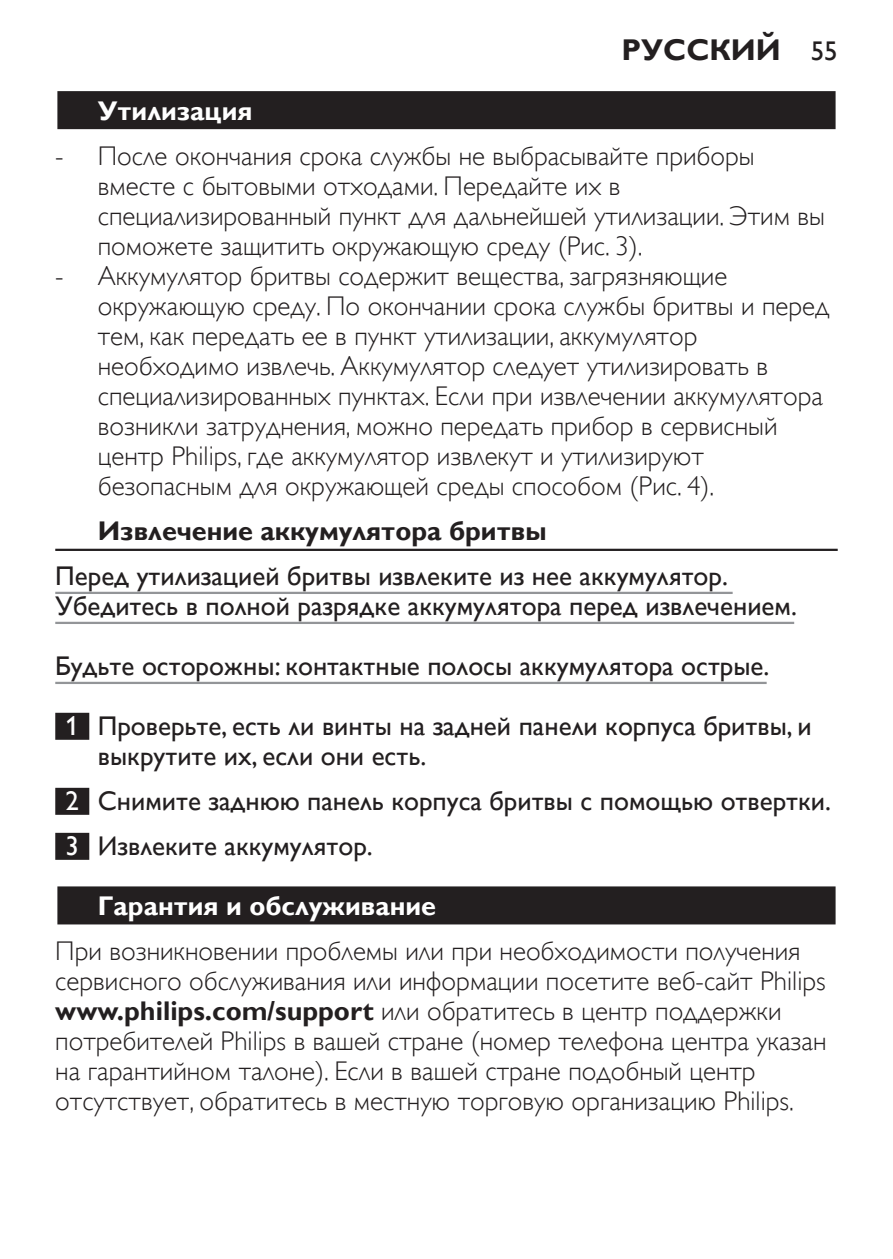
<style>
.page{position:relative;width:893px;height:1259px;background:#fff}
.page>*{position:absolute;margin:0;border:0;box-sizing:border-box;transform-origin:0 0}
.t1{font:700 30px "Gill Sans Alt One WGL";color:#231f20}
.t2{font:27px/30px "Gill Sans Alt One WGL Light";color:#231f20}
.t3{font:27px/30px "Gill Sans Alt One WGL";color:#231f20}
.t4{font:700 27px "Gill Sans Alt One WGL";color:#fff}
.t5{font:700 27px "Gill Sans Alt One WGL";color:#231f20}
.s1{font-weight:400;font-size:27px}
.s2{color:#fff}
.s3{font-family:"Gill Sans Alt One WGL";font-weight:700}
</style>
<div class="page">
<div style="left:55px;top:89px;width:783px;height:43px;background:linear-gradient(to right,#dcdbdc,#dcdbdc)"></div>
<div style="left:57px;top:91px;width:779px;height:38px;background:#231f20"></div>
<hr style="left:55px;top:549px;width:783px;height:2px;background:#231f20">
<hr style="left:55px;top:592px;width:678px;height:2px;background:#939598">
<hr style="left:55px;top:622px;width:739px;height:2px;background:#939598">
<hr style="left:55px;top:682px;width:712px;height:2px;background:#939598">
<div style="left:55px;top:713px;width:34px;height:27px;background:#231f20"></div>
<div style="left:55px;top:788px;width:34px;height:27px;background:#231f20"></div>
<div style="left:55px;top:833px;width:34px;height:27px;background:#231f20"></div>
<div style="left:55px;top:884px;width:783px;height:43px;background:linear-gradient(to right,#979596,#979596)"></div>
<div style="left:57px;top:886px;width:779px;height:38px;background:#231f20"></div>
<p class="t1" style="left:622px;top:29px;width:218px">Русский <span class="s1">55</span></p>
<p class="t4" style="left:98px;top:92px;width:156px">Утилизация</p>
<p class="t2" style="left:98px;top:141px;width:729px;text-indent:-43px">- После окончания срока службы не выбрасывайте приборы вместе с бытовыми отходами. Передайте их в специализированный пункт для дальнейшей утилизации. Этим вы поможете защитить окружающую среду (Рис. 3).</p>
<p class="t2" style="left:98px;top:261px;width:733px;text-indent:-43px">- Аккумулятор бритвы содержит вещества, загрязняющие окружающую среду. По окончании срока службы бритвы и перед тем, как передать ее в пункт утилизации, аккумулятор необходимо извлечь. Аккумулятор следует утилизировать в специализированных пунктах. Если при извлечении аккумулятора возникли затруднения, можно передать прибор в сервисный центр Philips, где аккумулятор извлекут и утилизируют безопасным для окружающей среды способом (Рис. 4).</p>
<p class="t5" style="left:98px;top:512px;width:450px">Извлечение аккумулятора бритвы</p>
<p class="t3" style="left:55px;top:561px;width:743px">Перед утилизацией бритвы извлеките из нее аккумулятор.<br>Убедитесь в полной разрядке аккумулятора перед извлечением.</p>
<p class="t3" style="left:55px;top:651px;width:716px">Будьте осторожны: контактные полосы аккумулятора острые.</p>
<p class="t3" style="left:98px;top:711px;width:716px;text-indent:-32px"><span class="s2">1</span> Проверьте, есть ли винты на задней панели корпуса бритвы, и выкрутите их, если они есть.</p>
<p class="t3" style="left:66px;top:778px;width:767px;line-height:45px"><span class="s2">2</span> Снимите заднюю панель корпуса бритвы с помощью отвертки.<br><span class="s2">3</span> Извлеките аккумулятор.</p>
<p class="t4" style="left:98px;top:887px;width:340px">Гарантия и обслуживание</p>
<p class="t2" style="left:55px;top:936px;width:773px">При возникновении проблемы или при необходимости получения сервисного обслуживания или информации посетите веб-сайт Philips <span class="s3">www.philips.com/support</span> или обратитесь в центр поддержки потребителей Philips в вашей стране (номер телефона центра указан на гарантийном талоне). Если в вашей стране подобный центр отсутствует, обратитесь в местную торговую организацию Philips.</p>
</div>
